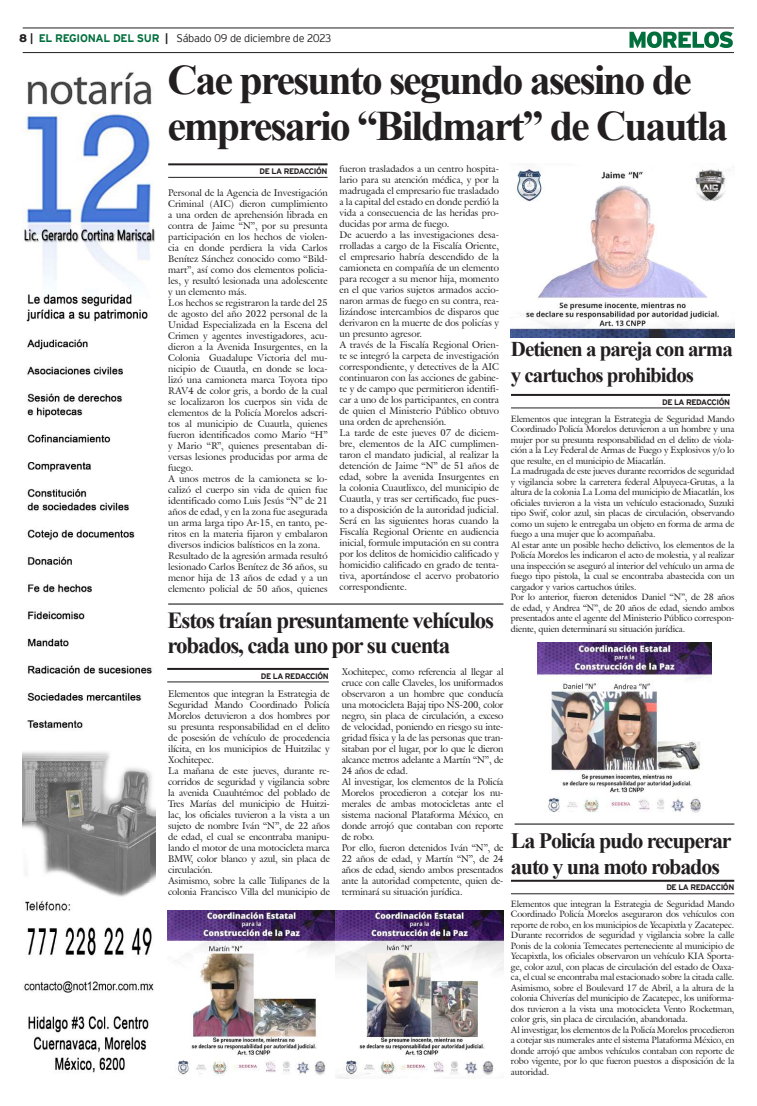
<style>
.page{position:relative;width:757px;height:1106px;background:#fff}
.page>*{position:absolute;margin:0;border:0;box-sizing:border-box;transform-origin:0 0}
.t1{font:700 42px/45px "Times New Roman";letter-spacing:-.05em;color:#231f20}
.t2{font:700 23px/25px "Times New Roman";letter-spacing:-.05em;color:#231f20}
.t3{font:700 22px/26px "Times New Roman";letter-spacing:-.05em;color:#231f20}
.t4{font:700 21px/26px "Times New Roman";letter-spacing:-.05em;color:#231f20}
.t5{font:300 11px "Interstate";letter-spacing:-.025em;color:#231f20}
.t6{font:9.5px/11px "Galliard IT Cby BT";letter-spacing:.005em;color:#231f20}
.t7{font:9px/10.5px "Galliard IT Cby BT";letter-spacing:-.01em;color:#231f20}
.t8{font:700 8px "Interstate";letter-spacing:-.05em;color:#231f20}
.s1{font-weight:900}
.s2{font-weight:700}
.s3{font-weight:700;color:#006f3c}
</style>
<div class="page">
<hr style="left:23px;top:28px;width:711px;height:1px;background:#231f20">
<hr style="left:23px;top:52px;width:711px;height:1px;background:#231f20">
<svg style="left:629px;top:31px;width:104px;height:17px"></svg>
<img style="left:23px;top:72px;width:132px;height:1001px">
<hr style="left:168px;top:163px;width:160px;height:2px;background:#231f20">
<hr style="left:168px;top:177px;width:160px;height:1px;background:#231f20">
<img style="left:511px;top:163px;width:223px;height:174px">
<hr style="left:167px;top:668px;width:162px;height:2px;background:#231f20">
<hr style="left:167px;top:681px;width:162px;height:1px;background:#231f20">
<img style="left:167px;top:910px;width:336px;height:168px">
<hr style="left:168px;top:603px;width:335px;height:1px;background:#000">
<hr style="left:511px;top:394px;width:219px;height:2px;background:#231f20">
<hr style="left:511px;top:407px;width:219px;height:1px;background:#231f20">
<hr style="left:511px;top:879px;width:223px;height:2px;background:#231f20">
<hr style="left:511px;top:893px;width:223px;height:1px;background:#231f20">
<hr style="left:514px;top:823px;width:220px;height:1px;background:#000">
<img style="left:538px;top:642px;width:173px;height:171px">
<p class="t5" style="left:19px;top:32px;width:314px"><span class="s1">8</span> <span class="s2">|</span> <span class="s3">EL REGIONAL DEL SUR</span> <span class="s2">|</span> Sábado 09 de diciembre de 2023</p>
<h1 class="t1" style="left:167px;top:57px;width:562px">Cae presunto segundo asesino de empresario “Bildmart” de Cuautla</h1>
<p class="t8" style="left:260px;top:167px;width:69px">DE LA REDACCIÓN</p>
<p class="t6" style="left:340px;top:163px;width:161px">fueron trasladados a un centro hospita&shy;lario para su atención médica, y por la madrugada el empresario fue trasladado a la capital del estado en donde perdió la vida a consecuencia de las heridas pro&shy;ducidas por arma de fuego.<br>De acuerdo a las investigaciones desa&shy;rrolladas a cargo de la Fiscalía Oriente, el empresario habría descendido de la camioneta en compañía de un elemento para recoger a su menor hija, momento en el que varios sujetos armados accio&shy;naron armas de fuego en su contra, rea&shy;lizándose intercambios de disparos que derivaron en la muerte de dos policías y un presunto agresor.<br>A través de la Fiscalía Regional Orien&shy;te se integró la carpeta de investigación correspondiente, y detectives de la AIC continuaron con las acciones de gabine&shy;te y de campo que permitieron identifi&shy;car a uno de los participantes, en contra de quien el Ministerio Público obtuvo una orden de aprehensión.<br>La tarde de este jueves 07 de diciem&shy;bre, elementos de la AIC cumplimen&shy;taron el mandato judicial, al realizar la detención de Jaime “N” de 51 años de edad, sobre la avenida Insurgentes en la colonia Cuautlixco, del municipio de Cuautla, y tras ser certificado, fue pues&shy;to a disposición de la autoridad judicial.<br>Será en las siguientes horas cuando la Fiscalía Regional Oriente en audiencia inicial, formule imputación en su contra por los delitos de homicidio calificado y homicidio calificado en grado de tenta&shy;tiva, aportándose el acervo probatorio correspondiente.</p>
<p class="t6" style="left:168px;top:187px;width:161px">Personal de la Agencia de Investigación Criminal (AIC) dieron cumplimiento a una orden de aprehensión librada en contra de Jaime “N”, por su presunta participación en los hechos de violen&shy;cia en donde perdiera la vida Carlos Benítez Sánchez conocido como “Bild&shy;mart”, así como dos elementos policia&shy;les, y resultó lesionada una adolescente y un elemento más.<br>Los hechos se registraron la tarde del 25 de agosto del año 2022 personal de la Unidad Especializada en la Escena del Crimen y agentes investigadores, acu&shy;dieron a la Avenida Insurgentes, en la Colonia Guadalupe Victoria del mu&shy;nicipio de Cuautla, en donde se loca&shy;lizó una camioneta marca Toyota tipo RAV4 de color gris, a bordo de la cual se localizaron los cuerpos sin vida de elementos de la Policía Morelos adscri&shy;tos al municipio de Cuautla, quienes fueron identificados como Mario “H” y Mario “R”, quienes presentaban di&shy;versas lesiones producidas por arma de fuego.<br>A unos metros de la camioneta se lo&shy;calizó el cuerpo sin vida de quien fue identificado como Luis Jesús “N” de 21 años de edad, y en la zona fue asegurada un arma larga tipo Ar-15, en tanto, pe&shy;ritos en la materia fijaron y embalaron diversos indicios balísticos en la zona.<br>Resultado de la agresión armada resultó lesionado Carlos Benítez de 36 años, su menor hija de 13 años de edad y a un elemento policial de 50 años, quienes</p>
<h3 class="t4" style="left:511px;top:335px;width:223px">Detienen a pareja con arma y cartuchos prohibidos</h3>
<p class="t8" style="left:662px;top:397px;width:69px">DE LA REDACCIÓN</p>
<p class="t7" style="left:511px;top:413px;width:225px">Elementos que integran la Estrategia de Seguridad Mando Coordinado Policía Morelos detuvieron a un hombre y una mujer por su presunta responsabilidad en el delito de viola&shy;ción a la Ley Federal de Armas de Fuego y Explosivos y/o lo que resulte, en el municipio de Miacatlán.<br>La madrugada de este jueves durante recorridos de seguridad y vigilancia sobre la carretera federal Alpuyeca-Grutas, a la altura de la colonia La Loma del municipio de Miacatlán, los oficiales tuvieron a la vista un vehículo estacionado, Suzuki tipo Swif, color azul, sin placas de circulación, observando como un sujeto le entregaba un objeto en forma de arma de fuego a una mujer que lo acompañaba.<br>Al estar ante un posible hecho delictivo, los elementos de la Policía Morelos les indicaron el acto de molestia, y al realizar una inspección se aseguró al interior del vehículo un arma de fuego tipo pistola, la cual se encontraba abastecida con un cargador y varios cartuchos útiles.<br>Por lo anterior, fueron detenidos Daniel “N”, de 28 años de edad, y Andrea “N”, de 20 años de edad, siendo ambos presentados ante el agente del Ministerio Público correspon&shy;diente, quien determinará su situación jurídica.</p>
<h2 class="t2" style="left:167px;top:607px;width:328px">Estos traían presuntamente vehículos robados, cada uno por su cuenta</h2>
<p class="t8" style="left:261px;top:671px;width:69px">DE LA REDACCIÓN</p>
<p class="t6" style="left:342px;top:666px;width:163px">Xochitepec, como referencia al llegar al cruce con calle Claveles, los uniformados observaron a un hombre que conducía una motocicleta Bajaj tipo NS-200, color negro, sin placa de circulación, a exceso de velocidad, poniendo en riesgo su inte&shy;gridad física y la de las personas que tran&shy;sitaban por el lugar, por lo que le dieron alcance metros adelante a Martín “N”, de 24 años de edad.<br>Al investigar, los elementos de la Policía Morelos procedieron a cotejar los nu&shy;merales de ambas motocicletas ante el sistema nacional Plataforma México, en donde arrojó que contaban con reporte de robo.<br>Por ello, fueron detenidos Iván “N”, de 22 años de edad, y Martín “N”, de 24 años de edad, siendo ambos presentados ante la autoridad competente, quien de&shy;terminará su situación jurídica.</p>
<p class="t6" style="left:168px;top:688px;width:163px">Elementos que integran la Estrategia de Seguridad Mando Coordinado Policía Morelos detuvieron a dos hombres por su presunta responsabilidad en el delito de posesión de vehículo de procedencia ilícita, en los municipios de Huitzilac y Xochitepec.<br>La mañana de este jueves, durante re&shy;corridos de seguridad y vigilancia sobre la avenida Cuauhtémoc del poblado de Tres Marías del municipio de Huitzi&shy;lac, los oficiales tuvieron a la vista a un sujeto de nombre Iván “N”, de 22 años de edad, el cual se encontraba manipu&shy;lando el motor de una motocicleta marca BMW, color blanco y azul, sin placa de circulación.<br>Asimismo, sobre la calle Tulipanes de la colonia Francisco Villa del municipio de</p>
<h3 class="t3" style="left:511px;top:827px;width:222px">La Policía pudo recuperar auto y una moto robados</h3>
<p class="t8" style="left:666px;top:883px;width:69px">DE LA REDACCIÓN</p>
<p class="t7" style="left:511px;top:898px;width:225px">Elementos que integran la Estrategia de Seguridad Mando Coordinado Policía Morelos aseguraron dos vehículos con reporte de robo, en los municipios de Yecapixtla y Zacatepec.<br>Durante recorridos de seguridad y vigilancia sobre la calle Ponis de la colonia Temecates perteneciente al municipio de Yecapixtla, los oficiales observaron un vehículo KIA Sporta&shy;ge, color azul, con placas de circulación del estado de Oaxa&shy;ca, el cual se encontraba mal estacionado sobre la citada calle.<br>Asimismo, sobre el Boulevard 17 de Abril, a la altura de la colonia Chiverías del municipio de Zacatepec, los uniforma&shy;dos tuvieron a la vista una motocicleta Vento Rocketman, color gris, sin placa de circulación, abandonada.<br>Al investigar, los elementos de la Policía Morelos procedieron a cotejar sus numerales ante el sistema Plataforma México, en donde arrojó que ambos vehículos contaban con reporte de robo vigente, por lo que fueron puestos a disposición de la autoridad.</p>
</div>
